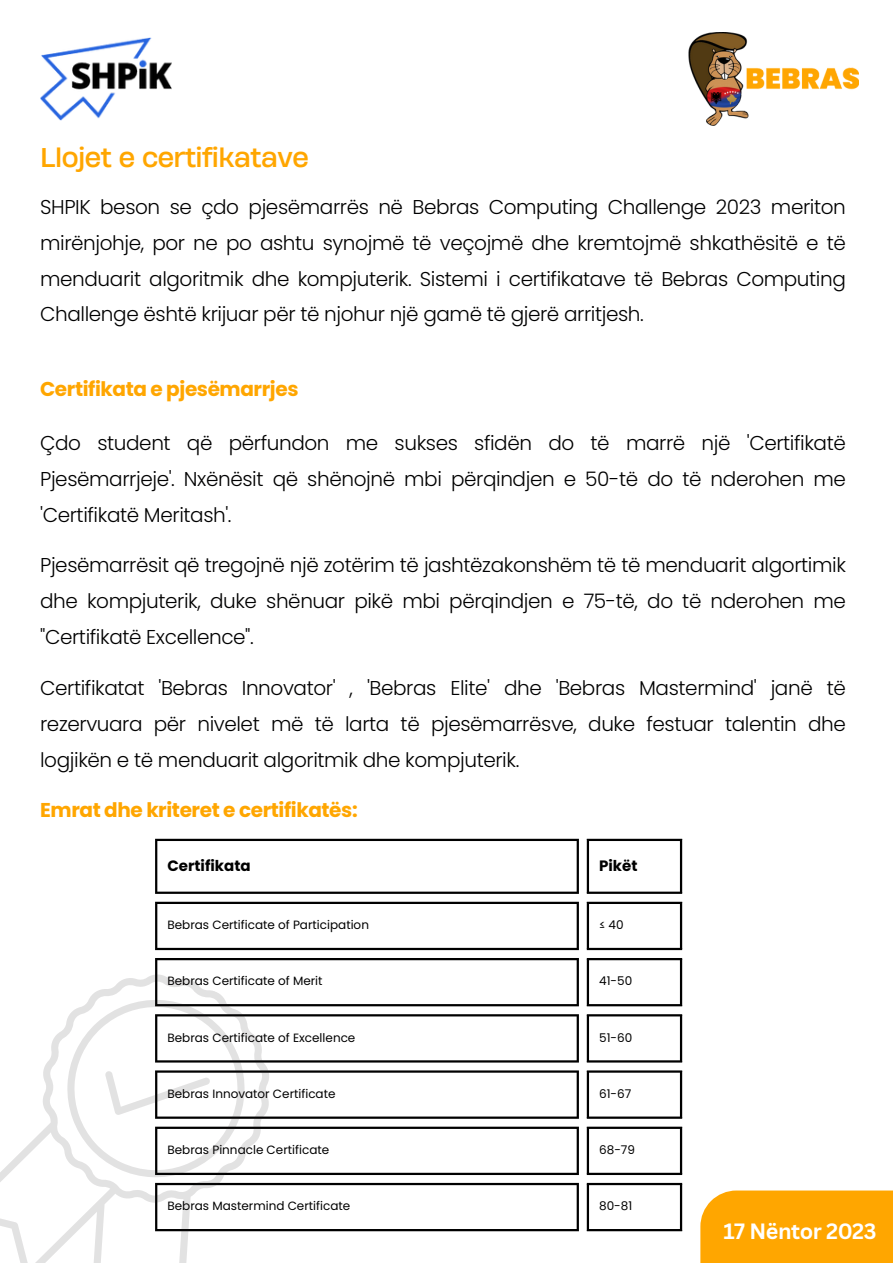
<style>
.page{position:relative;width:893px;height:1264px;background:#fff}
.page>*{position:absolute;margin:0;border:0;box-sizing:border-box;transform-origin:0 0}
.t1{font:25.5px "Heading Now 74";letter-spacing:-.02em;color:#ffa600}
.t2{font:700 21.6px "Canva Sans";letter-spacing:-.02em;color:#fff}
.t3{font:300 19.95px/36px "Poppins";letter-spacing:-.02em;color:#000001;text-align:justify}
.t4{font:700 19.95px "Poppins";letter-spacing:-.02em;color:#ffa600}
.t5{font:700 15px "Poppins";color:#000}
.t6{font:12px "Poppins";color:#000}
</style>
<div class="page">
<img style="left:688px;top:32px;width:170px;height:94px">
<div style="left:700px;top:1190px;width:192px;height:72px;background:#ffa600"></div>
<hr style="left:155px;top:841px;width:2px;height:50px;background:#000">
<hr style="left:576px;top:841px;width:3px;height:50px;background:#000">
<hr style="left:155px;top:838px;width:424px;height:3px;background:#000">
<hr style="left:155px;top:891px;width:424px;height:2px;background:#000">
<hr style="left:586px;top:841px;width:3px;height:50px;background:#000">
<hr style="left:680px;top:841px;width:2px;height:50px;background:#000">
<hr style="left:586px;top:838px;width:96px;height:3px;background:#000">
<hr style="left:586px;top:891px;width:96px;height:2px;background:#000">
<hr style="left:155px;top:904px;width:2px;height:43px;background:#000">
<hr style="left:576px;top:904px;width:3px;height:43px;background:#000">
<hr style="left:155px;top:901px;width:424px;height:3px;background:#000">
<hr style="left:155px;top:947px;width:424px;height:3px;background:#000">
<hr style="left:586px;top:904px;width:3px;height:43px;background:#000">
<hr style="left:680px;top:904px;width:2px;height:43px;background:#000">
<hr style="left:586px;top:901px;width:96px;height:3px;background:#000">
<hr style="left:586px;top:947px;width:96px;height:3px;background:#000">
<hr style="left:576px;top:960px;width:3px;height:44px;background:#000">
<hr style="left:155px;top:958px;width:424px;height:2px;background:#000">
<hr style="left:155px;top:1004px;width:424px;height:2px;background:#000">
<hr style="left:586px;top:960px;width:3px;height:44px;background:#000">
<hr style="left:680px;top:960px;width:2px;height:44px;background:#000">
<hr style="left:586px;top:958px;width:96px;height:2px;background:#000">
<hr style="left:586px;top:1004px;width:96px;height:2px;background:#000">
<hr style="left:576px;top:1016px;width:3px;height:44px;background:#000">
<hr style="left:155px;top:1014px;width:424px;height:2px;background:#000">
<hr style="left:155px;top:1060px;width:424px;height:2px;background:#000">
<hr style="left:586px;top:1016px;width:3px;height:44px;background:#000">
<hr style="left:680px;top:1016px;width:2px;height:44px;background:#000">
<hr style="left:586px;top:1014px;width:96px;height:2px;background:#000">
<hr style="left:586px;top:1060px;width:96px;height:2px;background:#000">
<hr style="left:576px;top:1072px;width:3px;height:44px;background:#000">
<hr style="left:155px;top:1070px;width:424px;height:2px;background:#000">
<hr style="left:155px;top:1116px;width:424px;height:2px;background:#000">
<hr style="left:586px;top:1072px;width:3px;height:44px;background:#000">
<hr style="left:680px;top:1072px;width:2px;height:44px;background:#000">
<hr style="left:586px;top:1070px;width:96px;height:2px;background:#000">
<hr style="left:586px;top:1116px;width:96px;height:2px;background:#000">
<hr style="left:576px;top:1128px;width:3px;height:44px;background:#000">
<hr style="left:155px;top:1126px;width:424px;height:2px;background:#000">
<hr style="left:155px;top:1172px;width:424px;height:2px;background:#000">
<hr style="left:586px;top:1128px;width:3px;height:44px;background:#000">
<hr style="left:680px;top:1128px;width:2px;height:44px;background:#000">
<hr style="left:586px;top:1126px;width:96px;height:2px;background:#000">
<hr style="left:586px;top:1172px;width:96px;height:2px;background:#000">
<hr style="left:576px;top:1185px;width:3px;height:43px;background:#000">
<hr style="left:155px;top:1182px;width:424px;height:3px;background:#000">
<hr style="left:155px;top:1228px;width:424px;height:3px;background:#000">
<hr style="left:586px;top:1185px;width:3px;height:43px;background:#000">
<hr style="left:680px;top:1185px;width:2px;height:43px;background:#000">
<hr style="left:586px;top:1182px;width:96px;height:3px;background:#000">
<hr style="left:586px;top:1228px;width:96px;height:3px;background:#000">
<svg style="left:0;top:932px;width:315px;height:330px"></svg>
<img style="left:40px;top:37px;width:132px;height:83px">
<p class="t1" style="left:40px;top:140px;width:270px">Llojet e certifikatave</p>
<p class="t3" style="left:40px;top:188px;width:807px">SHPIK beson se çdo pjesëmarrës në Bebras Computing Challenge 2023 meriton mirënjohje, por ne po ashtu synojmë të veçojmë dhe kremtojmë shkathësitë e të menduarit algoritmik dhe kompjuterik. Sistemi i certifikatave të Bebras Computing Challenge është krijuar për të njohur një gamë të gjerë arritjesh.</p>
<p class="t4" style="left:40px;top:375px;width:260px">Certifikata e pjesëmarrjes</p>
<p class="t3" style="left:40px;top:424px;width:807px">Çdo student që përfundon me sukses sfidën do të marrë një 'Certifikatë Pjesëmarrjeje'. Nxënësit që shënojnë mbi përqindjen e 50-të do të nderohen me 'Certifikatë Meritash'.</p>
<p class="t3" style="left:40px;top:547px;width:807px">Pjesëmarrësit që tregojnë një zotërim të jashtëzakonshëm të të menduarit algortimik dhe kompjuterik, duke shënuar pikë mbi përqindjen e 75-të, do të nderohen me "Certifikatë Excellence".</p>
<p class="t3" style="left:40px;top:670px;width:807px">Certifikatat 'Bebras Innovator' , 'Bebras Elite' dhe 'Bebras Mastermind' janë të rezervuara për nivelet më të larta të pjesëmarrësve, duke festuar talentin dhe logjikën e të menduarit algoritmik dhe kompjuterik.</p>
<p class="t4" style="left:40px;top:796px;width:319px">Emrat dhe kriteret e certifikatës:</p>
<p class="t5" style="left:167px;top:855px;width:85px">Certifikata</p>
<p class="t5" style="left:599px;top:855px;width:40px">Pikët</p>
<p class="t6" style="left:167px;top:916px;width:203px">Bebras Certificate of Participation</p>
<p class="t6" style="left:599px;top:916px;width:26px">≤ 40</p>
<p class="t6" style="left:167px;top:972px;width:157px">Bebras Certificate of Merit</p>
<p class="t6" style="left:599px;top:972px;width:35px">41-50</p>
<p class="t6" style="left:167px;top:1028px;width:189px">Bebras Certificate of Excellence</p>
<p class="t6" style="left:599px;top:1028px;width:35px">51-60</p>
<p class="t6" style="left:167px;top:1085px;width:169px">Bebras Innovator Certificate</p>
<p class="t6" style="left:599px;top:1085px;width:34px">61-67</p>
<p class="t6" style="left:167px;top:1141px;width:163px">Bebras Pinnacle Certificate</p>
<p class="t6" style="left:599px;top:1141px;width:37px">68-79</p>
<p class="t6" style="left:167px;top:1197px;width:184px">Bebras Mastermind Certificate</p>
<p class="t6" style="left:599px;top:1197px;width:35px">80-81</p>
<p class="t2" style="left:723px;top:1215px;width:155px">17 Nëntor 2023</p>
</div>
